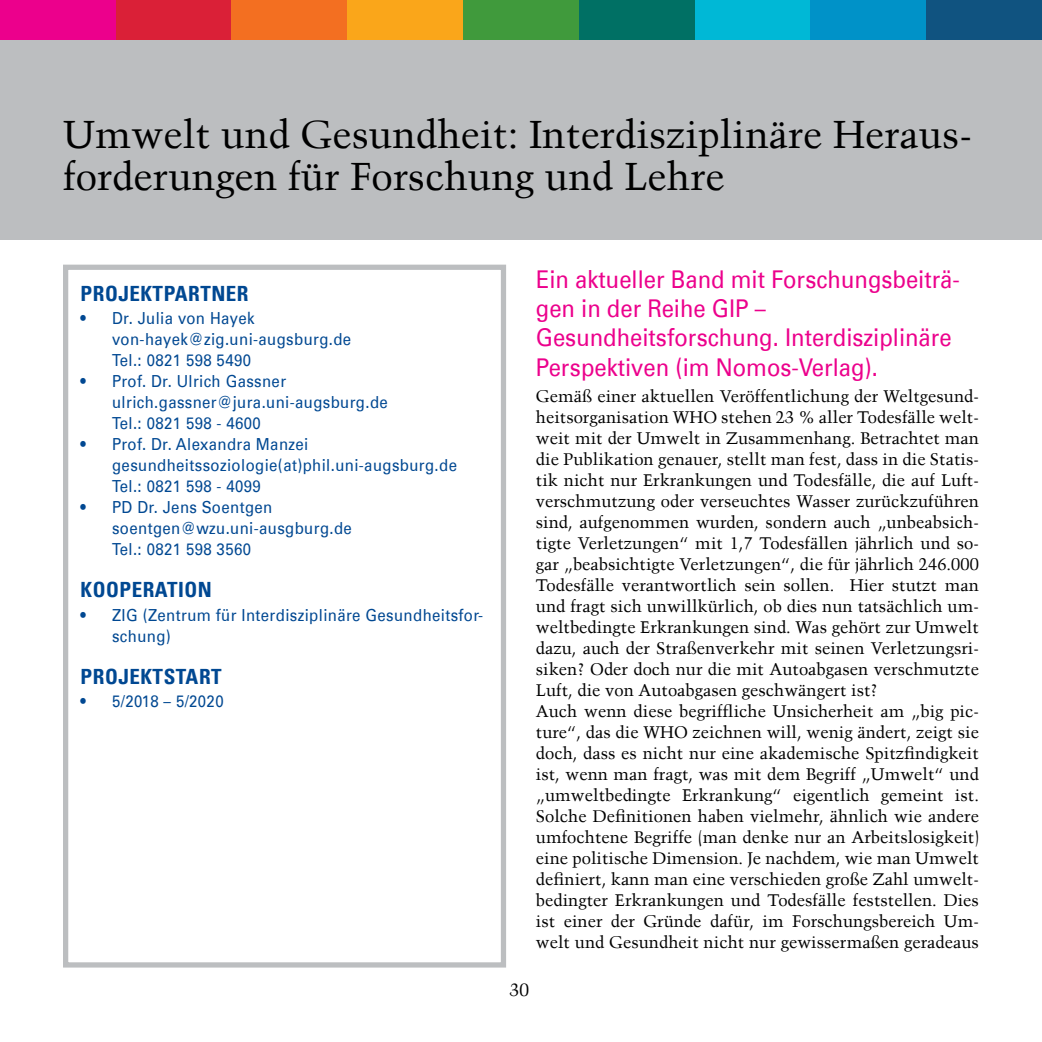
<style>
.page{position:relative;width:1042px;height:1042px;background:#fff}
.page>*{position:absolute;margin:0;border:0;box-sizing:border-box;transform-origin:0 0}
.t1{font:38.5px/42px "Trump Mediaeval LT";color:#000}
.t2{font:24.5px/29.4px "Univers Com 55 Roman";color:#ec008c;scale:.9 1}
.t3{font:21px "Univers Com 67 Bold Cond";letter-spacing:.025em;color:#004892}
.t4{font:17.5px "Trump Mediaeval LT";color:#000}
.t5{font:16.62px/21px "Trump Mediaeval LT";color:#000}
.t6{font:16.62px/21px "Univers Com 55 Roman";letter-spacing:.025em;color:#004892;scale:.9 1}
</style>
<div class="page">
<div style="left:0;top:0;width:1042px;height:240px;background:#bcbec0"></div>
<div style="left:0;top:0;width:116px;height:40px;background:#ec008c"></div>
<div style="left:116px;top:0;width:115px;height:40px;background:#da2037"></div>
<div style="left:231px;top:0;width:116px;height:40px;background:#f36f21"></div>
<div style="left:347px;top:0;width:116px;height:40px;background:#faa61a"></div>
<div style="left:463px;top:0;width:116px;height:40px;background:#409a3c"></div>
<div style="left:579px;top:0;width:115px;height:40px;background:#007064"></div>
<div style="left:694px;top:0;width:116px;height:40px;background:#00b8d6"></div>
<div style="left:810px;top:0;width:116px;height:40px;background:#0092c8"></div>
<div style="left:926px;top:0;width:116px;height:40px;background:#105380"></div>
<div style="left:63px;top:265px;width:443px;height:702px;border:5px solid #bcbec0"></div>
<h1 class="t1" style="left:63px;top:113px;width:910px">Umwelt und Gesundheit: Interdisziplinäre Heraus&shy;forderungen für Forschung und Lehre</h1>
<p class="t3" style="left:81px;top:280px;width:165px">PROJEKTPARTNER</p>
<p class="t6" style="left:112px;top:308px;width:267px;text-indent:-31px">• Dr. Julia von Hayek von-hayek@zig.uni-augsburg.de<br>Tel.: 0821 598 5490</p>
<p class="t6" style="left:112px;top:371px;width:308px;text-indent:-31px">• Prof. Dr. Ulrich Gassner ulrich.gassner@jura.uni-augsburg.de<br>Tel.: 0821 598 - 4600</p>
<p class="t6" style="left:112px;top:434px;width:385px;text-indent:-31px">• Prof. Dr. Alexandra Manzei gesundheitssoziologie(at)phil.uni-augsburg.de<br>Tel.: 0821 598 - 4099</p>
<p class="t6" style="left:112px;top:497px;width:268px;text-indent:-31px">• PD Dr. Jens Soentgen soentgen@wzu.uni-ausgburg.de<br>Tel.: 0821 598 3560</p>
<p class="t3" style="left:81px;top:577px;width:133px">KOOPERATION</p>
<p class="t6" style="left:112px;top:604px;width:414px;text-indent:-32px">• ZIG (Zentrum für Interdisziplinäre Gesundheitsfor&shy;schung)</p>
<p class="t3" style="left:81px;top:663px;width:143px">PR OJEKTSTART</p>
<p class="t6" style="left:81px;top:691px;width:160px">• 5/2018 – 5/2020</p>
<h2 class="t2" style="left:536px;top:264px;width:473px">Ein aktueller Band mit Forschungsbeiträ&shy;gen in der Reihe GIP – Gesundheitsforschung. Interdisziplinäre Perspektiven (im Nomos-Verlag).</h2>
<p class="t5" style="left:536px;top:385px;width:445px">Gemäß einer aktuellen Veröffentlichung der Weltgesund&shy;heitsorganisation WHO stehen 23 % aller Todesfälle welt&shy;weit mit der Umwelt in Zusammenhang. Betrachtet man die Publikation genauer, stellt man fest, dass in die Statis&shy;tik nicht nur Erkrankungen und Todesfälle, die auf Luft&shy;verschmutzung oder verseuchtes Wasser zurückzuführen sind, aufgenommen wurden, sondern auch „unbeabsich&shy;tigte Verletzungen“ mit 1,7 Todesfällen jährlich und so&shy;gar „beabsichtigte Verletzungen“, die für jährlich 246.000<br>Todesfälle verantwortlich sein sollen. Hier stutzt man und fragt sich unwillkürlich, ob dies nun tatsächlich um&shy;weltbedingte Erkrankungen sind. Was gehört zur Umwelt dazu, auch der Straßenverkehr mit seinen Verletzungsri&shy;siken? Oder doch nur die mit Autoabgasen verschmutzte Luft, die von Autoabgasen geschwängert ist?<br>Auch wenn diese begriffliche Unsicherheit am „big pic&shy;ture“, das die WHO zeichnen will, wenig ändert, zeigt sie doch, dass es nicht nur eine akademische Spitzfindigkeit ist, wenn man fragt, was mit dem Begriff „Umwelt“ und „umweltbedingte Erkrankung“ eigentlich gemeint ist.<br>Solche Definitionen haben vielmehr, ähnlich wie andere umfochtene Begriffe (man denke nur an Arbeitslosigkeit) eine politische Dimension. Je nachdem, wie man Umwelt definiert, kann man eine verschieden große Zahl umwelt&shy;bedingter Erkrankungen und Todesfälle feststellen. Dies ist einer der Gründe dafür, im Forschungsbereich Um&shy;welt und Gesundheit nicht nur gewissermaßen geradeaus</p>
<p class="t4" style="left:510px;top:979px;width:21px">30</p>
</div>
